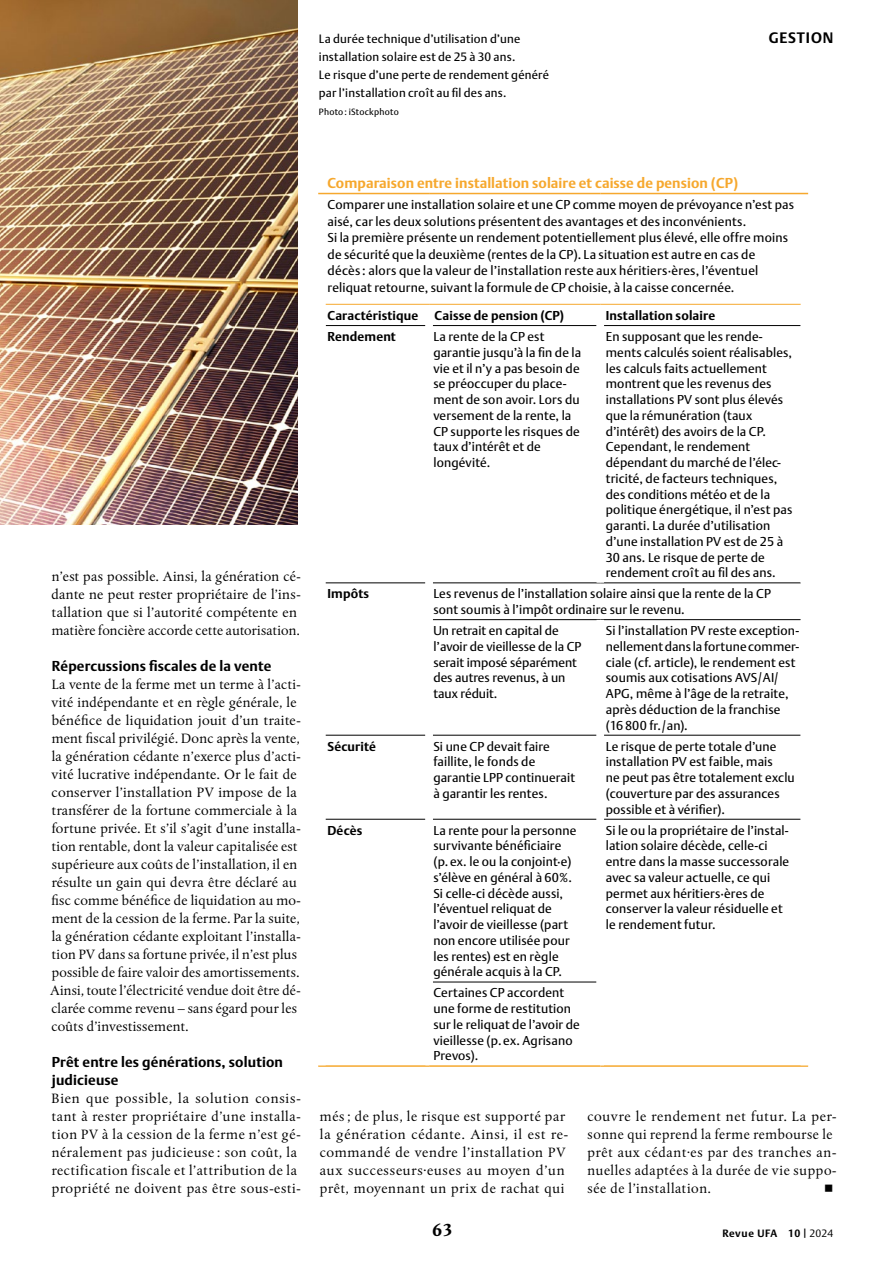
<style>
.page{position:relative;width:893px;height:1263px;background:#fff}
.page>*{position:absolute;margin:0;border:0;box-sizing:border-box;transform-origin:0 0}
.t1{font:700 18px "DTL Albertina TOT";color:#000}
.t2{font:700 15px "DTL Argo TOT";letter-spacing:.06em;color:#000}
.t3{font:14.25px/18px "DTL Albertina TOT";letter-spacing:.015em;color:#000}
.t4{font:14.25px/18px "DTL Albertina TOT";letter-spacing:.04em;color:#000}
.t5{font:14.25px/18px "DTL Albertina TOT";letter-spacing:.045em;color:#000}
.t6{font:700 14.25px/18px "DTL Argo TOT";letter-spacing:.01em;color:#000}
.t7{font:700 14.25px "DTL Argo TOT";letter-spacing:.005em;color:#f6a82e}
.t8{font:14.25px "Universal Newswith Comm Pi";color:#000}
.t9{font:12.75px/15.8px "DTL Argo TOT";letter-spacing:.01em;color:#000}
.t10{font:700 12.75px "DTL Argo TOT";letter-spacing:.01em;color:#000}
.t11{font:12px/18px "DTL Argo TOT";letter-spacing:.015em;color:#000}
.t12{font:700 10.5px "DTL Argo TOT";letter-spacing:.045em;color:#000}
.t13{font:9px "DTL Argo TOT";letter-spacing:.025em;color:#000}
.s1{font-weight:400}
.s2{font-weight:300}
</style>
<div class="page">
<img style="left:0;top:0;width:298px;height:525px">
<hr style="left:318px;top:1065px;width:111px;height:2px;background:#f6a82e">
<hr style="left:600px;top:1065px;width:208px;height:2px;background:#f6a82e">
<hr style="left:433px;top:583px;width:167px;height:1px;background:#000">
<hr style="left:600px;top:583px;width:201px;height:1px;background:#000">
<hr style="left:433px;top:619px;width:167px;height:1px;background:#000">
<hr style="left:600px;top:619px;width:201px;height:1px;background:#000">
<hr style="left:433px;top:735px;width:163px;height:1px;background:#000">
<hr style="left:604px;top:735px;width:197px;height:1px;background:#000">
<hr style="left:326px;top:325px;width:99px;height:1px;background:#000">
<hr style="left:433px;top:325px;width:163px;height:1px;background:#000">
<hr style="left:604px;top:325px;width:197px;height:1px;background:#000">
<hr style="left:326px;top:583px;width:99px;height:1px;background:#000">
<hr style="left:326px;top:735px;width:99px;height:1px;background:#000">
<hr style="left:326px;top:819px;width:99px;height:1px;background:#000">
<hr style="left:433px;top:819px;width:163px;height:1px;background:#000">
<hr style="left:604px;top:819px;width:197px;height:1px;background:#000">
<hr style="left:433px;top:982px;width:163px;height:1px;background:#000">
<hr style="left:318px;top:193px;width:111px;height:1px;background:#f6a82e">
<hr style="left:429px;top:193px;width:171px;height:1px;background:#f6a82e">
<hr style="left:600px;top:193px;width:208px;height:1px;background:#f6a82e">
<hr style="left:429px;top:1065px;width:171px;height:2px;background:#f6a82e">
<hr style="left:326px;top:304px;width:103px;height:1px;background:#f6a82e">
<hr style="left:429px;top:304px;width:171px;height:1px;background:#f6a82e">
<hr style="left:600px;top:304px;width:201px;height:1px;background:#f6a82e">
<p class="t11" style="left:319px;top:30px;width:203px">La durée technique d’utilisation d’une</p>
<p class="t2" style="left:769px;top:29px;width:66px">GESTION</p>
<p class="t11" style="left:319px;top:48px;width:232px">installation solaire est de 25 à 30 ans.<br>Le risque d’une perte de rendement généré par l’installation croît au fil des ans.</p>
<p class="t13" style="left:319px;top:106px;width:81px">Photo: iStockphoto</p>
<p class="t3" style="left:52px;top:567px;width:251px">n’est pas possible. Ainsi, la génération cé&shy;dante ne peut rester propriétaire de l’ins&shy;tallation que si l’autorité compétente en matière foncière accorde cette autorisation.</p>
<p class="t6" style="left:52px;top:657px;width:221px">Répercussions fiscales de la vente</p>
<p class="t3" style="left:50px;top:675px;width:252px">La vente de la ferme met un terme à l’acti&shy;vité indépendante et en règle générale, le bénéfice de liquidation jouit d’un traite&shy;ment fiscal privilégié. Donc après la vente, la génération cédante n’exerce plus d’acti&shy;vité lucrative indépendante. Or le fait de conserver l’installation PV impose de la transférer de la fortune commerciale à la fortune privée. Et s’il s’agit d’une installa&shy;tion rentable, dont la valeur capitalisée est supérieure aux coûts de l’installation, il en résulte un gain qui devra être déclaré au fisc comme bénéfice de liquidation au mo&shy;ment de la cession de la ferme. Par la suite, la génération cédante exploitant l’installa&shy;tion PV dans sa fortune privée, il n’est plus possible de faire valoir des amortissements.<br>Ainsi, toute l’électricité vendue doit être dé&shy;clarée comme revenu – sans égard pour les coûts d’investissement.</p>
<p class="t6" style="left:52px;top:1053px;width:233px">Prêt entre les générations, solution judicieuse</p>
<p class="t4" style="left:52px;top:1089px;width:251px">Bien que possible, la solution consis&shy;tant à rester propriétaire d’une installa&shy;tion PV à la cession de la ferme n’est gé&shy;néralement pas judicieuse : son coût, la rectification fiscale et l’attribution de la propriété ne doivent pas être sous-esti-</p>
<p class="t7" style="left:327px;top:174px;width:412px">Comparaison entre installation solaire et caisse de pension (CP)</p>
<p class="t9" style="left:327px;top:196px;width:468px;line-height:16.5px">Comparer une installation solaire et une CP comme moyen de prévoyance n’est pas aisé, car les deux solutions présentent des avantages et des inconvénients.<br>Si la première présente un rendement potentiellement plus élevé, elle offre moins de sécurité que la deuxième (rentes de la CP). La situation est autre en cas de<br>décès : alors que la valeur de l’installation reste aux héritiers·ères, l’éventuel reliquat retourne, suivant la formule de CP choisie, à la caisse concernée.</p>
<p class="t10" style="left:327px;top:308px;width:92px">Caractéristique</p>
<p class="t10" style="left:435px;top:308px;width:131px">Caisse de pension (CP)</p>
<p class="t10" style="left:606px;top:308px;width:111px">Installation solaire</p>
<p class="t10" style="left:327px;top:329px;width:70px">Rendement</p>
<p class="t9" style="left:433px;top:329px;width:149px">La rente de la CP est garantie jusqu’à la fin de la vie et il n’y a pas besoin de se préoccuper du place&shy;ment de son avoir. Lors du versement de la rente, la<br>CP supporte les risques de taux d’intérêt et de longévité.</p>
<p class="t9" style="left:606px;top:329px;width:188px">En supposant que les rende&shy;ments calculés soient réalisables, les calculs faits actuellement montrent que les revenus des installations PV sont plus élevés que la rémunération (taux d’intérêt) des avoirs de la CP.<br>Cependant, le rendement dépendant du marché de l’élec&shy;tricité, de facteurs techniques, des conditions météo et de la politique énergétique, il n’est pas garanti. La durée d’utilisation d’une installation PV est de 25 à<br>30 ans. Le risque de perte de rendement croît au fil des ans.</p>
<p class="t10" style="left:327px;top:586px;width:43px">Impôts</p>
<p class="t9" style="left:433px;top:586px;width:339px">Les revenus de l’installation solaire ainsi que la rente de la CP sont soumis à l’impôt ordinaire sur le revenu.</p>
<p class="t9" style="left:433px;top:623px;width:150px">Un retrait en capital de l’avoir de vieillesse de la CP serait imposé séparément des autres revenus, à un taux réduit.</p>
<p class="t9" style="left:606px;top:623px;width:195px">Si l’installation PV reste exception&shy;nellement dans la fortune commer&shy;ciale (cf. article), le rendement est soumis aux cotisations AVS/AI/<br>APG, même à l’âge de la retraite, après déduction de la franchise (16800 fr./an).</p>
<p class="t10" style="left:327px;top:738px;width:50px">Sécurité</p>
<p class="t9" style="left:433px;top:738px;width:143px">Si une CP devait faire faillite, le fonds de garantie LPP continuerait à garantir les rentes.</p>
<p class="t9" style="left:606px;top:738px;width:190px">Le risque de perte totale d’une installation PV est faible, mais<br>ne peut pas être totalement exclu (couverture par des assurances possible et à vérifier).</p>
<p class="t10" style="left:327px;top:822px;width:36px">Décès</p>
<p class="t9" style="left:433px;top:822px;width:144px">La rente pour la personne survivante bénéficiaire (p.ex. le ou la conjoint·e) s’élève en général à 60%.<br>Si celle-ci décède aussi, l’éventuel reliquat de l’avoir de vieillesse (part non encore utilisée pour les rentes) est en règle générale acquis à la CP.</p>
<p class="t9" style="left:606px;top:822px;width:185px">Si le ou la propriétaire de l’instal&shy;lation solaire décède, celle-ci entre dans la masse successorale avec sa valeur actuelle, ce qui permet aux héritiers·ères de conserver la valeur résiduelle et le rendement futur.</p>
<p class="t9" style="left:433px;top:985px;width:148px">Certaines CP accordent une forme de restitution sur le reliquat de l’avoir de vieillesse (p.ex. Agrisano<br>Prevos).</p>
<p class="t5" style="left:320px;top:1107px;width:250px">més ; de plus, le risque est supporté par la génération cédante. Ainsi, il est re&shy;commandé de vendre l’installation PV aux successeurs·euses au moyen d’un prêt, moyennant un prix de rachat qui</p>
<p class="t4" style="left:587px;top:1107px;width:251px">couvre le rendement net futur. La per&shy;sonne qui reprend la ferme rembourse le prêt aux cédant·es par des tranches an&shy;nuelles adaptées à la durée de vie suppo&shy;sée de l’installation.</p>
<p class="t8" style="left:825px;top:1182px;width:9px">n</p>
<h1 class="t1" style="left:432px;top:1218px;width:22px">63</h1>
<p class="t12" style="left:722px;top:1227px;width:113px">Revue UFA 10 <span class="s1">|</span> <span class="s2">2024</span></p>
</div>
